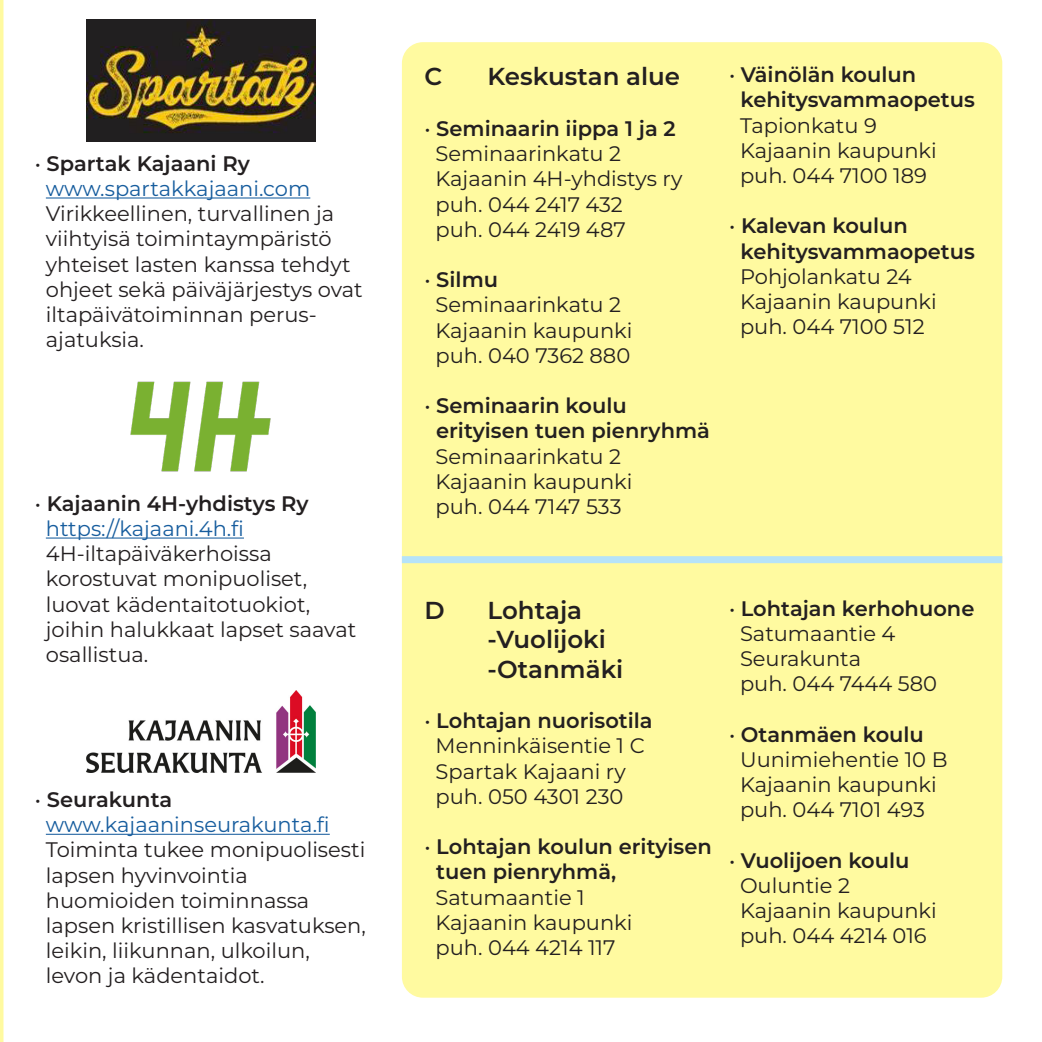
<style>
.page{position:relative;width:1042px;height:1042px;background:#fff}
.page>*{position:absolute;margin:0;border:0;box-sizing:border-box;transform-origin:0 0}
.t1{font:600 24.5px "Montserrat";color:#231f20}
.t2{font:21px "Montserrat";color:#231f20}
.t3{font:600 21px "Montserrat";color:#231f20}
.t4{font:21px "Montserrat";color:#175d9e}
.s1{font-weight:400}
</style>
<div class="page">
<img style="left:86px;top:690px;width:229px;height:83px">
<img style="left:130px;top:381px;width:141px;height:91px">
<img style="left:86px;top:20px;width:229px;height:121px">
<svg style="left:0;top:0;width:4px;height:1042px;background:#fffaab"></svg>
<div style="left:402px;top:42px;width:600px;height:955px;background:#fffaa0;border-radius:21px"></div>
<div style="left:402px;top:556px;width:600px;height:7px;background:#b6e3f9"></div>
<hr style="left:46px;top:197px;width:264px;height:1px;background:#175d9e">
<hr style="left:46px;top:537px;width:198px;height:1px;background:#175d9e">
<hr style="left:46px;top:834px;width:284px;height:1px;background:#175d9e">
<p class="t3" style="left:35px;top:148px;width:217px"><span class="s1">•</span> Spartak Kajaani Ry</p>
<p class="t4" style="left:46px;top:174px;width:266px">www.spartakkajaani.com</p>
<p class="t2" style="left:46px;top:200px;width:290px">Virikkeellinen, turvallinen ja</p>
<p class="t2" style="left:46px;top:225px;width:287px">viihtyisä toimintaympäristö</p>
<p class="t2" style="left:46px;top:250px;width:306px">yhteiset lasten kanssa tehdyt</p>
<p class="t2" style="left:46px;top:275px;width:318px">ohjeet sekä päiväjärjestys ovat</p>
<p class="t2" style="left:46px;top:300px;width:272px">iltapäivätoiminnan perus-</p>
<p class="t2" style="left:46px;top:326px;width:100px">ajatuksia.</p>
<p class="t3" style="left:35px;top:488px;width:275px"><span class="s1">•</span> Kajaanin 4H-yhdistys Ry</p>
<p class="t4" style="left:46px;top:514px;width:200px">https://kajaani.4h.fi</p>
<p class="t2" style="left:46px;top:540px;width:227px">4H-iltapäiväkerhoissa</p>
<p class="t2" style="left:46px;top:565px;width:263px">korostuvat monipuoliset,</p>
<p class="t2" style="left:46px;top:590px;width:266px">luovat kädentaitotuokiot,</p>
<p class="t2" style="left:46px;top:615px;width:312px">joihin halukkaat lapset saavat</p>
<p class="t2" style="left:46px;top:640px;width:104px">osallistua.</p>
<p class="t3" style="left:35px;top:784px;width:139px"><span class="s1">•</span> Seurakunta</p>
<p class="t4" style="left:46px;top:811px;width:285px">www.kajaaninseurakunta.fi</p>
<p class="t2" style="left:46px;top:836px;width:321px">Toiminta tukee monipuolisesti</p>
<p class="t2" style="left:46px;top:861px;width:203px">lapsen hyvinvointia</p>
<p class="t2" style="left:46px;top:886px;width:265px">huomioiden toiminnassa</p>
<p class="t2" style="left:46px;top:911px;width:322px">lapsen kristillisen kasvatuksen,</p>
<p class="t2" style="left:46px;top:937px;width:265px">leikin, liikunnan, ulkoilun,</p>
<p class="t2" style="left:46px;top:962px;width:220px">levon ja kädentaidot.</p>
<p class="t1" style="left:425px;top:59px;width:19px">C</p>
<p class="t1" style="left:487px;top:59px;width:194px">Keskustan alue</p>
<p class="t3" style="left:425px;top:114px;width:253px"><span class="s1">•</span> Seminaarin iippa 1 ja 2</p>
<p class="t2" style="left:436px;top:140px;width:187px">Seminaarinkatu 2</p>
<p class="t2" style="left:436px;top:165px;width:248px">Kajaanin 4H-yhdistys ry</p>
<p class="t2" style="left:436px;top:190px;width:189px">puh. 044 2417 432</p>
<p class="t2" style="left:436px;top:215px;width:192px">puh. 044 2419 487</p>
<p class="t3" style="left:425px;top:265px;width:75px"><span class="s1">•</span> Silmu</p>
<p class="t2" style="left:436px;top:291px;width:187px">Seminaarinkatu 2</p>
<p class="t2" style="left:436px;top:316px;width:198px">Kajaanin kaupunki</p>
<p class="t2" style="left:436px;top:341px;width:196px">puh. 040 7362 880</p>
<p class="t3" style="left:425px;top:391px;width:204px"><span class="s1">•</span> Seminaarin koulu</p>
<p class="t3" style="left:436px;top:416px;width:275px">erityisen tuen pienryhmä</p>
<p class="t2" style="left:436px;top:442px;width:187px">Seminaarinkatu 2</p>
<p class="t2" style="left:436px;top:467px;width:198px">Kajaanin kaupunki</p>
<p class="t2" style="left:436px;top:492px;width:187px">puh. 044 7147 533</p>
<p class="t3" style="left:729px;top:60px;width:189px"><span class="s1">•</span> Väinölän koulun</p>
<p class="t3" style="left:740px;top:85px;width:236px">kehitysvammaopetus</p>
<p class="t2" style="left:740px;top:111px;width:138px">Tapionkatu 9</p>
<p class="t2" style="left:740px;top:136px;width:198px">Kajaanin kaupunki</p>
<p class="t2" style="left:740px;top:161px;width:188px">puh. 044 7100 189</p>
<p class="t3" style="left:729px;top:211px;width:180px"><span class="s1">•</span> Kalevan koulun</p>
<p class="t3" style="left:740px;top:236px;width:236px">kehitysvammaopetus</p>
<p class="t2" style="left:740px;top:262px;width:173px">Pohjolankatu 24</p>
<p class="t2" style="left:740px;top:287px;width:198px">Kajaanin kaupunki</p>
<p class="t2" style="left:740px;top:313px;width:186px">puh. 044 7100 512</p>
<p class="t1" style="left:425px;top:593px;width:22px">D</p>
<p class="t1" style="left:487px;top:593px;width:96px">Lohtaja</p>
<p class="t1" style="left:487px;top:622px;width:120px">-Vuolijoki</p>
<p class="t1" style="left:487px;top:652px;width:137px">-Otanmäki</p>
<p class="t3" style="left:425px;top:706px;width:230px"><span class="s1">•</span> Lohtajan nuorisotila</p>
<p class="t2" style="left:436px;top:732px;width:211px">Menninkäisentie 1 C</p>
<p class="t2" style="left:436px;top:757px;width:192px">Spartak Kajaani ry</p>
<p class="t2" style="left:436px;top:782px;width:189px">puh. 050 4301 230</p>
<p class="t3" style="left:425px;top:832px;width:289px"><span class="s1">•</span> Lohtajan koulun erityisen</p>
<p class="t3" style="left:436px;top:857px;width:182px">tuen pienryhmä,</p>
<p class="t2" style="left:436px;top:883px;width:151px">Satumaantie 1</p>
<p class="t2" style="left:436px;top:908px;width:198px">Kajaanin kaupunki</p>
<p class="t2" style="left:436px;top:933px;width:181px">puh. 044 4214 117</p>
<p class="t3" style="left:729px;top:593px;width:247px"><span class="s1">•</span> Lohtajan kerhohuone</p>
<p class="t2" style="left:740px;top:619px;width:157px">Satumaantie 4</p>
<p class="t2" style="left:740px;top:644px;width:123px">Seurakunta</p>
<p class="t2" style="left:740px;top:670px;width:198px">puh. 044 7444 580</p>
<p class="t3" style="left:729px;top:719px;width:196px"><span class="s1">•</span> Otanmäen koulu</p>
<p class="t2" style="left:740px;top:745px;width:209px">Uunimiehentie 10 B</p>
<p class="t2" style="left:740px;top:770px;width:198px">Kajaanin kaupunki</p>
<p class="t2" style="left:740px;top:796px;width:186px">puh. 044 7101 493</p>
<p class="t3" style="left:729px;top:845px;width:182px"><span class="s1">•</span> Vuolijoen koulu</p>
<p class="t2" style="left:740px;top:871px;width:111px">Ouluntie 2</p>
<p class="t2" style="left:740px;top:896px;width:198px">Kajaanin kaupunki</p>
<p class="t2" style="left:740px;top:922px;width:188px">puh. 044 4214 016</p>
</div>
